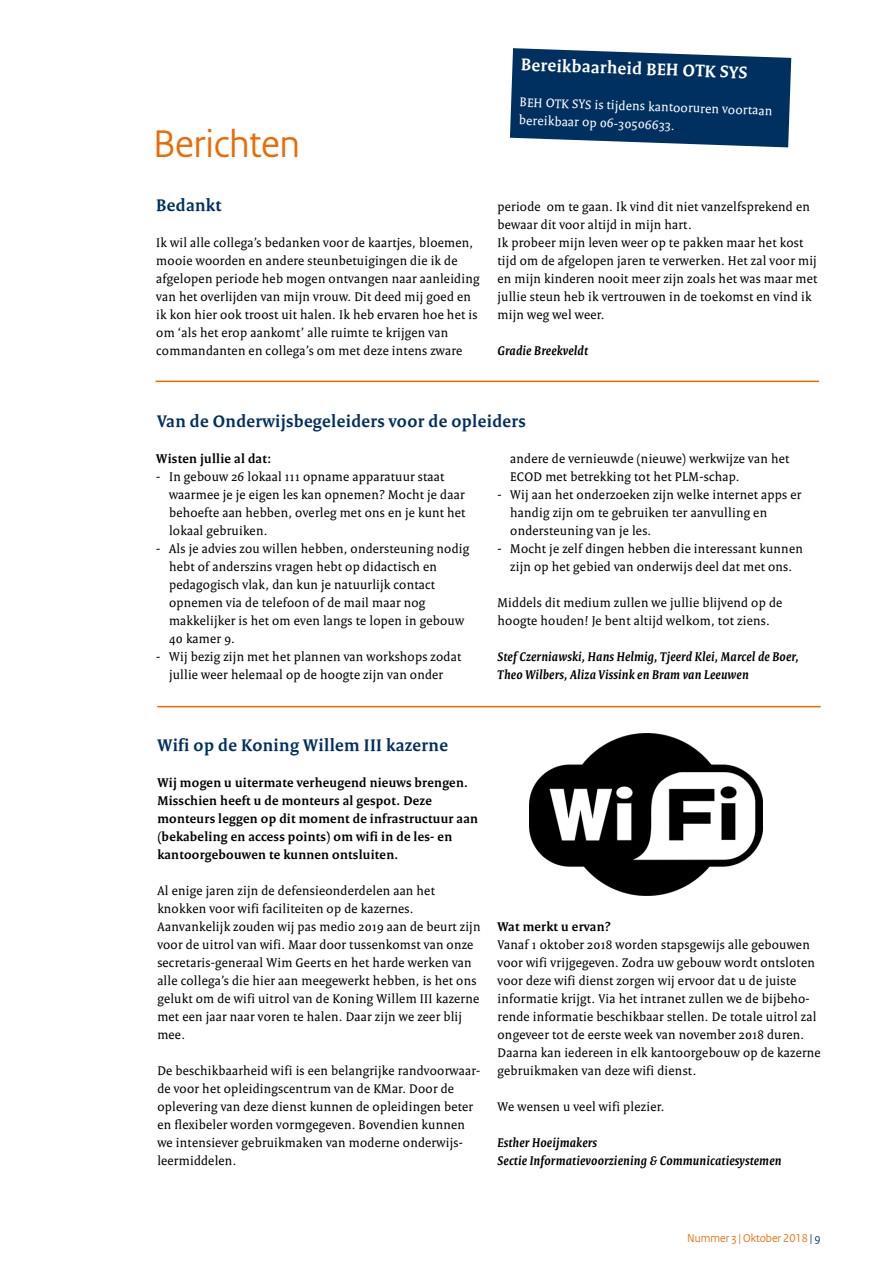
<style>
.page{position:relative;width:893px;height:1263px;background:#fff}
.page>*{position:absolute;margin:0;border:0;box-sizing:border-box;transform-origin:0 0}
.t1{font:40.5px "Rijksoverheid Sans Heading";letter-spacing:-.01em;color:#ed6a00}
.t2{font:700 18px "Rijksoverheid Serif";letter-spacing:.02em;color:#003060}
.t3{font:700 18px "Rijksoverheid Serif";color:#fff}
.t4{font:13.5px/18px "Rijksoverheid Serif";letter-spacing:.02em;color:#000}
.t5{font:700 13.5px/18px "Rijksoverheid Serif";letter-spacing:.02em;color:#000}
.t6{font:italic 700 13.5px/18px "Rijksoverheid Serif";letter-spacing:.02em;color:#000}
.t7{font:13.5px/18px "Rijksoverheid Serif";color:#fff}
.t8{font:12px "Rijksoverheid Sans Heading";color:#ed6a00}
.s1{color:#000}
.s2{color:#003060}
</style>
<div class="page">
<hr style="left:156px;top:381px;width:663px;height:1px;background:#ed6a00">
<hr style="left:157px;top:706px;width:664px;height:1px;background:#ed6a00">
<svg style="left:510px;top:48px;width:281px;height:99px;background:#1a4570"></svg>
<img style="left:530px;top:733px;width:232px;height:162px">
<h1 class="t1" style="left:153px;top:121px;width:148px">Berichten</h1>
<h2 class="t2" style="left:156px;top:195px;width:67px">Bedankt</h2>
<p class="t4" style="left:156px;top:234px;width:325px">Ik wil alle collega’s bedanken voor de kaartjes, bloemen, mooie woorden en andere steunbetuigingen die ik de afgelopen periode heb mogen ontvangen naar aanleiding van het overlijden van mijn vrouw. Dit deed mij goed en ik kon hier ook troost uit halen. Ik heb ervaren hoe het is om ‘als het erop aankomt’ alle ruimte te krijgen van commandanten en collega’s om met deze intens zware</p>
<h2 class="t3" style="left:521px;top:54px;width:228px;rotate:2deg">Bereikbaarheid BEH OTK SYS</h2>
<p class="t7" style="left:520px;top:93px;width:254px;rotate:2deg">BEH OTK SYS is tijdens kantooruren voortaan bereikbaar op 06-30506633.<span class="s1">.</span></p>
<p class="t4" style="left:497px;top:198px;width:321px">periode om te gaan. Ik vind dit niet vanzelfsprekend en bewaar dit voor altijd in mijn hart.<br>Ik probeer mijn leven weer op te pakken maar het kost tijd om de afgelopen jaren te verwerken. Het zal voor mij en mijn kinderen nooit meer zijn zoals het was maar met jullie steun heb ik vertrouwen in de toekomst en vind ik mijn weg wel weer.</p>
<p class="t6" style="left:497px;top:342px;width:92px">Gradie Breekveldt</p>
<h2 class="t2" style="left:157px;top:411px;width:370px">Van de Onderwijsbegeleiders voor de opleiders</h2>
<p class="t5" style="left:156px;top:450px;width:116px">Wisten jullie al dat:</p>
<p class="t4" style="left:169px;top:468px;width:298px;text-indent:-13px">- In gebouw 26 lokaal 111 opname apparatuur staat waarmee je je eigen les kan opnemen? Mocht je daar behoefte aan hebben, overleg met ons en je kunt het lokaal gebruiken.</p>
<p class="t4" style="left:169px;top:540px;width:302px;text-indent:-13px">- Als je advies zou willen hebben, ondersteuning nodig hebt of anderszins vragen hebt op didactisch en pedagogisch vlak, dan kun je natuurlijk contact opnemen via de telefoon of de mail maar nog makkelijker is het om even langs te lopen in gebouw 40 kamer 9.</p>
<p class="t4" style="left:156px;top:648px;width:306px;text-align:center">- Wij bezig zijn met het plannen van workshops zodat jullie weer helemaal op de hoogte zijn van onder</p>
<p class="t4" style="left:510px;top:450px;width:280px">andere de vernieuwde (nieuwe) werkwijze van het<br>ECOD met betrekking tot het PLM-schap.</p>
<p class="t4" style="left:510px;top:486px;width:293px;text-indent:-13px">- Wij aan het onderzoeken zijn welke internet apps er handig zijn om te gebruiken ter aanvulling en ondersteuning van je les.</p>
<p class="t4" style="left:497px;top:540px;width:307px;text-align:center">- Mocht je zelf dingen hebben die interessant kunnen zijn op het gebied van onderwijs deel dat met ons.</p>
<p class="t4" style="left:497px;top:594px;width:286px">Middels dit medium zullen we jullie blijvend op de hoogte houden! Je bent altijd welkom, tot ziens.</p>
<p class="t6" style="left:497px;top:648px;width:303px">Stef Czerniawski, Hans Helmig, Tjeerd Klei, Marcel de Boer,<br>Theo Wilbers, Aliza Vissink en Bram van Leeuwen</p>
<h2 class="t2" style="left:157px;top:735px;width:292px">Wifi op de Koning Willem III kazerne</h2>
<p class="t5" style="left:157px;top:774px;width:322px">Wij mogen u uitermate verheugend nieuws brengen.<br>Misschien heeft u de monteurs al gespot. Deze monteurs leggen op dit moment de infrastructuur aan (bekabeling en access points) om wifi in de les- en kantoorgebouwen te kunnen ontsluiten.</p>
<p class="t4" style="left:157px;top:882px;width:325px">Al enige jaren zijn de defensieonderdelen aan het knokken voor wifi faciliteiten op de kazernes.<br>Aanvankelijk zouden wij pas medio 2019 aan de beurt zijn voor de uitrol van wifi. Maar door tussenkomst van onze secretaris-generaal Wim Geerts en het harde werken van alle collega’s die hier aan meegewerkt hebben, is het ons gelukt om de wifi uitrol van de Koning Willem III kazerne met een jaar naar voren te halen. Daar zijn we zeer blij mee.</p>
<p class="t4" style="left:157px;top:1062px;width:324px">De beschikbaarheid wifi is een belangrijke randvoorwaar&shy;de voor het opleidingscentrum van de KMar. Door de oplevering van deze dienst kunnen de opleidingen beter en flexibeler worden vormgegeven. Bovendien kunnen we intensiever gebruikmaken van moderne onderwijs&shy;leermiddelen.</p>
<p class="t5" style="left:497px;top:918px;width:115px">Wat merkt u ervan?</p>
<p class="t4" style="left:497px;top:936px;width:325px">Vanaf 1 oktober 2018 worden stapsgewijs alle gebouwen voor wifi vrijgegeven. Zodra uw gebouw wordt ontsloten voor deze wifi dienst zorgen wij ervoor dat u de juiste informatie krijgt. Via het intranet zullen we de bijbeho&shy;rende informatie beschikbaar stellen. De totale uitrol zal ongeveer tot de eerste week van november 2018 duren.<br>Daarna kan iedereen in elk kantoorgebouw op de kazerne gebruikmaken van deze wifi dienst.</p>
<p class="t4" style="left:497px;top:1098px;width:168px">We wensen u veel wifi plezier.</p>
<p class="t6" style="left:497px;top:1134px;width:285px">Esther Hoeijmakers<br>Sectie Informatievoorziening &amp; Communicatiesystemen</p>
<p class="t8" style="left:687px;top:1231px;width:135px">Nummer 3 | Oktober 2018 <span class="s2">| 9</span></p>
</div>
